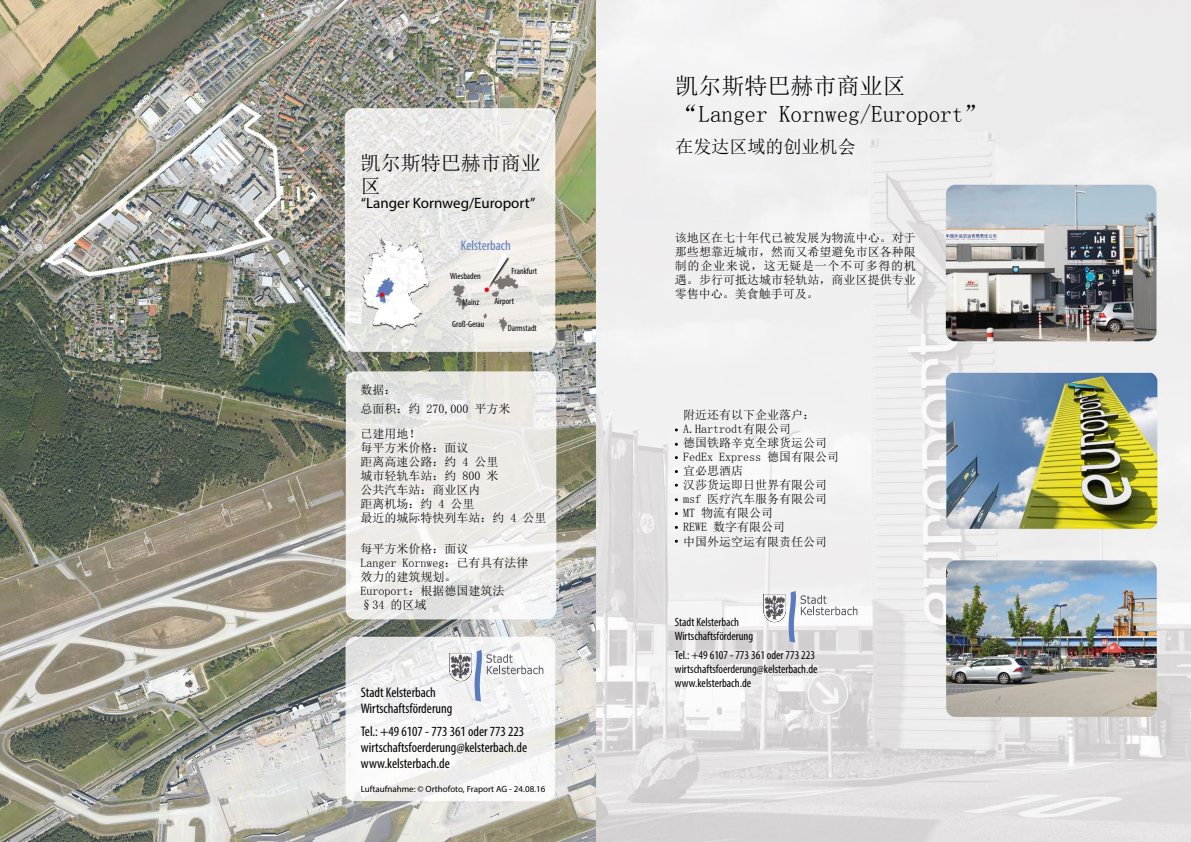
<style>
.page{position:relative;width:1191px;height:842px;background:#fff}
.page>*{position:absolute;margin:0;border:0;box-sizing:border-box;transform-origin:0 0}
.t1{font:23px/28px "Sim Sun";color:#000}
.t2{font:20px/23px "Sim Sun";color:#000}
.t3{font:18px "Sim Sun";color:#000}
.t4{font:15px "Myriad Pro";color:#000}
.t5{font:condensed 14px/16px "Myriad Pro";color:#000}
.t6{font:condensed 14px "Myriad Pro";color:#5e7eba}
.t7{font:12px/14px "Sim Sun";color:#000}
.t8{font:condensed 12px/14px "Myriad Pro";color:#000}
.t9{font:condensed 9px "Myriad Pro";color:#000}
.t10{font:9px "Myriad Pro";color:#000}
</style>
<div class="page">
<img style="left:0;top:0;width:1191px;height:842px">
<svg style="left:449px;top:650px;width:94px;height:52px"></svg>
<svg style="left:763px;top:591px;width:94px;height:52px"></svg>
<h2 class="t2" style="left:361px;top:151px;width:182px">凯尔斯特巴赫市商业区</h2>
<p class="t4" style="left:361px;top:193px;width:176px">“Langer Kornweg/Europort”</p>
<p class="t6" style="left:461px;top:237px;width:51px">Kelsterbach</p>
<p class="t7" style="left:360px;top:382px;width:37px">数据：</p>
<p class="t9" style="left:450px;top:271px;width:32px">Wiesbaden</p>
<p class="t9" style="left:462px;top:296px;width:18px">Mainz</p>
<p class="t9" style="left:452px;top:319px;width:34px">Groß-Gerau</p>
<p class="t9" style="left:511px;top:266px;width:27px">Frankfurt</p>
<p class="t9" style="left:494px;top:296px;width:21px">Airport</p>
<p class="t9" style="left:508px;top:322px;width:31px">Darmstadt</p>
<p class="t7" style="left:360px;top:397px;width:151px;line-height:24.1px">总面积：约 270,000 平方米已建用地！</p>
<p class="t7" style="left:360px;top:441px;width:187px">每平方米价格：面议<br>距离高速公路：约 4 公里<br>城市轻轨车站：约 800 米<br>公共汽车站：商业区内<br>距离机场：约 4 公里<br>最近的城际特快列车站：约 4 公里</p>
<p class="t7" style="left:360px;top:541px;width:169px">每平方米价格：面议<br>Langer Kornweg：已有具有法律效力的建筑规划。<br>Europort：根据德国建筑法§34 的区域</p>
<p class="t5" style="left:361px;top:684px;width:93px">Stadt Kelsterbach<br>Wirtschaftsförderung</p>
<p class="t5" style="left:361px;top:724px;width:168px">Tel.: +49 6107 - 773 361 oder 773 223 wirtschaftsfoerderung@kelsterbach.de www.kelsterbach.de</p>
<p class="t10" style="left:361px;top:783px;width:186px">Luftaufnahme: © Orthofoto, Fraport AG - 24.08.16</p>
<h1 class="t1" style="left:675px;top:72px;width:312px">凯尔斯特巴赫市商业区“Langer Kornweg/Europort”</h1>
<h3 class="t3" style="left:675px;top:138px;width:181px">在发达区域的创业机会</h3>
<p class="t7" style="left:675px;top:230px;width:242px;text-align:justify">该地区在七十年代已被发展为物流中心。对于那些想靠近城市，然而又希望避免市区各种限制的企业来说，这无疑是一个不可多得的机遇。步行可抵达城市轻轨站，商业区提供专业零售中心。美食触手可及。</p>
<p class="t7" style="left:683px;top:407px;width:157px">附近还有以下企业落户：<br>A.Hartrodt有限公司<br>德国铁路辛克全球货运公司<br>FedEx Express 德国有限公司宜必思酒店<br>汉莎货运即日世界有限公司msf 医疗汽车服务有限公司<br>MT 物流有限公司<br>REWE 数字有限公司<br>中国外运空运有限责任公司</p>
<p class="t8" style="left:675px;top:615px;width:80px">Stadt Kelsterbach<br>Wirtschaftsförderung</p>
<p class="t8" style="left:675px;top:648px;width:144px">Tel.: +49 6107 - 773 361 oder 773 223 wirtschaftsfoerderung@kelsterbach.de www.kelsterbach.de</p>
</div>
